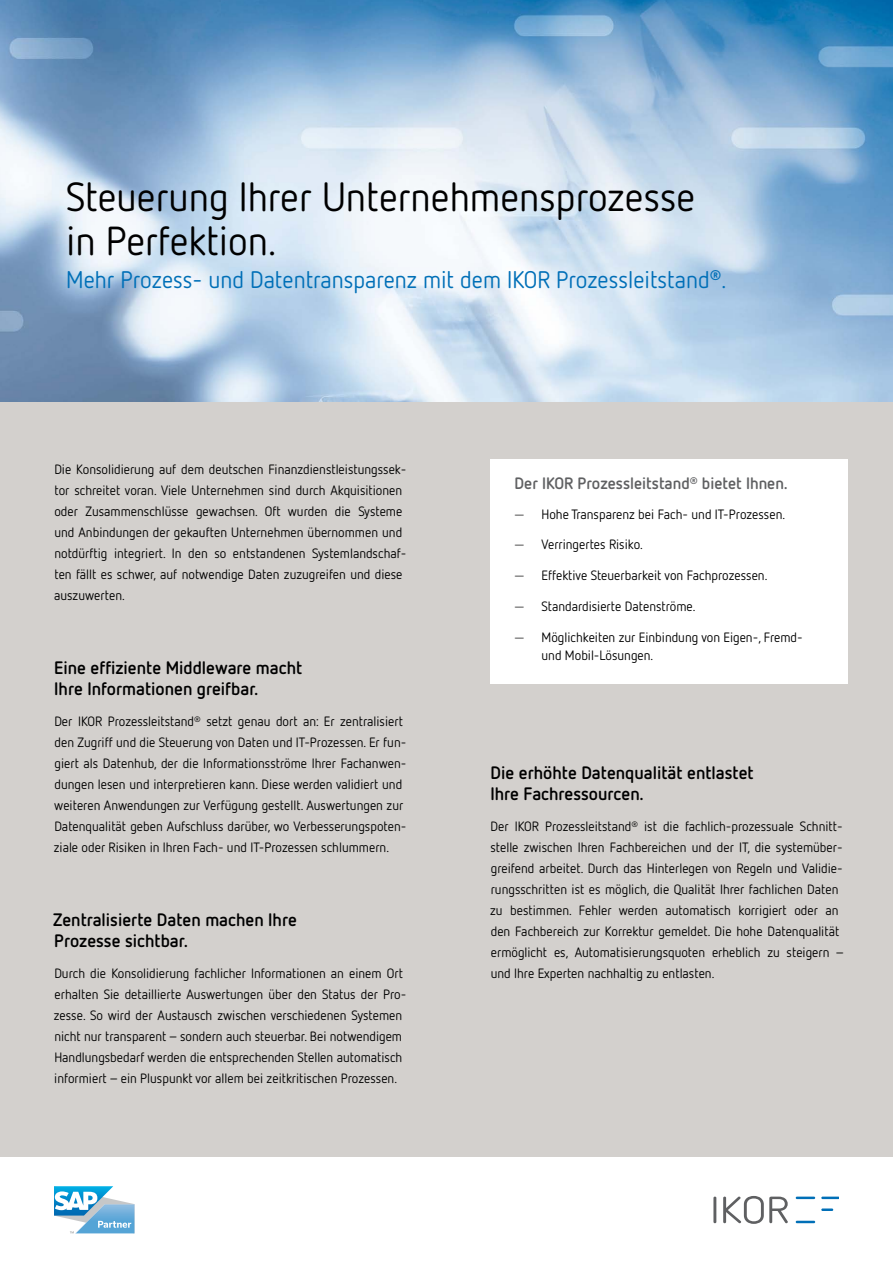
<style>
.page{position:relative;width:893px;height:1263px;background:#fff}
.page>*{position:absolute;margin:0;border:0;box-sizing:border-box;transform-origin:0 0}
.t1{font:40.5px/43.5px "Netto OT";color:#000}
.t2{font:24px "Netto OT";color:#006fb7}
.t3{font:700 18px/21px "Netto OT";color:#000}
.t4{font:700 16.5px "Netto OT";color:#5f6062}
.t5{font:13.5px/21px "Netto OT";color:#000}
.s1{font-family:"Trebuchet MS"}
</style>
<div class="page">
<img style="left:0;top:0;width:893px;height:403px">
<div style="left:0;top:403px;width:893px;height:754px;background:#d3d0cd"></div>
<svg style="left:713px;top:1196px;width:75px;height:28px"></svg>
<hr style="left:796px;top:1196px;width:19px;height:3px;background:#006fb7">
<hr style="left:821px;top:1196px;width:18px;height:3px;background:#006fb7">
<svg style="left:821px;top:1208px;width:12px;height:3px"></svg>
<svg style="left:796px;top:1221px;width:19px;height:2px"></svg>
<svg style="left:54px;top:1186px;width:80px;height:47px"></svg>
<div style="left:490px;top:459px;width:358px;height:225px;background:#fff"></div>
<h1 class="t1" style="left:66px;top:175px;width:630px">Steuerung Ihrer Unternehmensprozesse in Perfektion.</h1>
<h2 class="t2" style="left:66px;top:265px;width:661px">Mehr Prozess- und Datentransparenz mit dem IKOR Prozessleitstand<sup>®</sup>.</h2>
<p class="t5" style="left:54px;top:458px;width:354px">Die Konsolidierung auf dem deutschen Finanzdienstleistungssek&shy;tor schreitet voran. Viele Unternehmen sind durch Akquisitionen oder Zusammenschlüsse gewachsen. Oft wurden die Systeme und Anbindungen der gekauften Unternehmen übernommen und notdürftig integriert. In den so entstandenen Systemlandschaf&shy;ten fällt es schwer, auf notwendige Daten zuzugreifen und diese auszuwerten.</p>
<h3 class="t3" style="left:54px;top:656px;width:250px">Eine effiziente Middleware macht<br>Ihre Informationen greifbar.</h3>
<p class="t5" style="left:54px;top:710px;width:354px">Der IKOR Prozessleitstand<sup>®</sup> setzt genau dort an: Er zentralisiert den Zugriff und die Steuerung von Daten und IT-Prozessen. Er fun&shy;giert als Datenhub, der die Informationsströme Ihrer Fachanwen&shy;dungen lesen und interpretieren kann. Diese werden validiert und weiteren Anwendungen zur Verfügung gestellt. Auswertungen zur Datenqualität geben Aufschluss darüber, wo Verbesserungspoten&shy;ziale oder Risiken in Ihren Fach- und IT-Prozessen schlummern.</p>
<h3 class="t3" style="left:53px;top:908px;width:245px">Zentralisierte Daten machen Ihre<br>Prozesse sichtbar.</h3>
<p class="t5" style="left:54px;top:962px;width:354px">Durch die Konsolidierung fachlicher Informationen an einem Ort erhalten Sie detaillierte Auswertungen über den Status der Pro&shy;zesse. So wird der Austausch zwischen verschiedenen Systemen nicht nur transparent – sondern auch steuerbar. Bei notwendigem Handlungsbedarf werden die entsprechenden Stellen automatisch informiert – ein Pluspunkt vor allem bei zeitkritischen Prozessen.</p>
<p class="t4" style="left:514px;top:473px;width:274px">Der IKOR Prozessleitstand<sup>®</sup> bietet Ihnen.</p>
<p class="t5" style="left:514px;top:503px;width:272px"><span class="s1">—</span> Hohe Transparenz bei Fach- und IT-Prozessen.</p>
<p class="t5" style="left:514px;top:534px;width:130px"><span class="s1">—</span> Verringertes Risiko.</p>
<p class="t5" style="left:514px;top:565px;width:254px"><span class="s1">—</span> Effektive Steuerbarkeit von Fachprozessen.</p>
<p class="t5" style="left:514px;top:595px;width:183px"><span class="s1">—</span> Standardisierte Datenströme.</p>
<p class="t5" style="left:541px;top:628px;width:263px;line-height:18px;text-indent:-27px"><span class="s1">—</span> Möglichkeiten zur Einbindung von Eigen-, Fremd&shy;und Mobil-Lösungen.</p>
<h3 class="t3" style="left:490px;top:761px;width:265px">Die erhöhte Datenqualität entlastet<br>Ihre Fachressourcen.</h3>
<p class="t5" style="left:490px;top:815px;width:356px">Der IKOR Prozessleitstand<sup>®</sup> ist die fachlich-prozessuale Schnitt&shy;stelle zwischen Ihren Fachbereichen und der IT, die systemüber&shy;greifend arbeitet. Durch das Hinterlegen von Regeln und Validie&shy;rungsschritten ist es möglich, die Qualität Ihrer fachlichen Daten zu bestimmen. Fehler werden automatisch korrigiert oder an den Fachbereich zur Korrektur gemeldet. Die hohe Datenqualität ermöglicht es, Automatisierungsquoten erheblich zu steigern – und Ihre Experten nachhaltig zu entlasten.</p>
</div>
